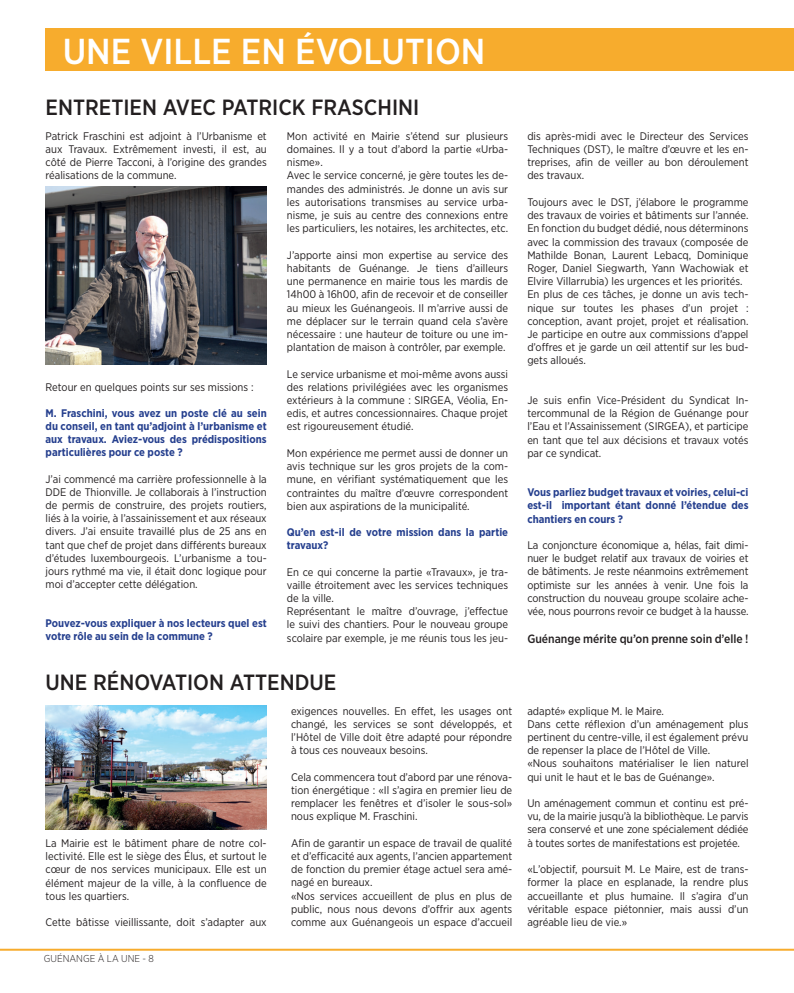
<style>
.page{position:relative;width:794px;height:993px;background:#fff}
.page>*{position:absolute;margin:0;border:0;box-sizing:border-box;transform-origin:0 0}
.t1{font:500 36px "Gotham Narrow";color:#fff}
.t2{font:500 22px "Gotham Narrow";color:#231f20}
.t3{font:500 12px "Gotham Narrow";color:#231f20}
.t4{font:11px/13.2px "Gotham Narrow";color:#231f20;text-align:justify}
.t5{font:700 11px/13px "Gotham Narrow";color:#253f8e;text-align:justify}
.t6{font:300 10px "Gotham Narrow";color:#231f20}
</style>
<div class="page">
<hr style="left:0;top:948px;width:794px;height:2px;background:#f7ac2d">
<div style="left:45px;top:28px;width:749px;height:43px;background:#f7ac2d"></div>
<img style="left:46px;top:186px;width:221px;height:178px">
<img style="left:46px;top:705px;width:221px;height:124px">
<h1 class="t1" style="left:63px;top:28px;width:424px">UNE VILLE EN ÉVOLUTION</h1>
<h2 class="t2" style="left:46px;top:93px;width:375px">ENTRETIEN AVEC PATRICK FRASCHINI</h2>
<p class="t4" style="left:46px;top:129px;width:223px">Patrick Fraschini est adjoint à l’Urbanisme et aux Travaux. Extrêmement investi, il est, au côté de Pierre Tacconi, à l’origine des grandes réalisations de la commune.</p>
<p class="t4" style="left:46px;top:380px;width:209px">Retour en quelques points sur ses missions :</p>
<p class="t5" style="left:46px;top:406px;width:223px">M. Fraschini, vous avez un poste clé au sein du conseil, en tant qu’adjoint à l’urbanisme et aux travaux. Aviez-vous des prédispositions particulières pour ce poste ?</p>
<p class="t4" style="left:46px;top:471px;width:223px">J’ai commencé ma carrière professionnelle à la DDE de Thionville. Je collaborais à l’instruction de permis de construire, des projets routiers, liés à la voirie, à l’assainissement et aux réseaux divers. J’ai ensuite travaillé plus de 25 ans en tant que chef de projet dans différents bureaux d’études luxembourgeois. L’urbanisme a tou&shy;jours rythmé ma vie, il était donc logique pour moi d’accepter cette délégation.</p>
<p class="t5" style="left:46px;top:616px;width:223px">Pouvez-vous expliquer à nos lecteurs quel est votre rôle au sein de la commune ?</p>
<p class="t4" style="left:287px;top:129px;width:223px;text-align:left">Mon activité en Mairie s’étend sur plusieurs domaines. Il y a tout d’abord la partie «Urba&shy;nisme».<br>Avec le service concerné, je gère toutes les de&shy;mandes des administrés. Je donne un avis sur les autorisations transmises au service urba&shy;nisme, je suis au centre des connexions entre les particuliers, les notaires, les architectes, etc.</p>
<p class="t4" style="left:287px;top:248px;width:223px">J’apporte ainsi mon expertise au service des habitants de Guénange. Je tiens d’ailleurs une permanence en mairie tous les mardis de 14h00 à 16h00, afin de recevoir et de conseiller au mieux les Guénangeois. Il m’arrive aussi de me déplacer sur le terrain quand cela s’avère nécessaire : une hauteur de toiture ou une im&shy;plantation de maison à contrôler, par exemple.</p>
<p class="t4" style="left:287px;top:367px;width:223px">Le service urbanisme et moi-même avons aussi des relations privilégiées avec les organismes extérieurs à la commune : SIRGEA, Véolia, En&shy;edis, et autres concessionnaires. Chaque projet est rigoureusement étudié.</p>
<p class="t4" style="left:287px;top:446px;width:223px">Mon expérience me permet aussi de donner un avis technique sur les gros projets de la com&shy;mune, en vérifiant systématiquement que les contraintes du maître d’œuvre correspondent bien aux aspirations de la municipalité.</p>
<p class="t5" style="left:287px;top:525px;width:223px">Qu’en est-il de votre mission dans la partie travaux?</p>
<p class="t4" style="left:287px;top:564px;width:223px;text-align:left">En ce qui concerne la partie «Travaux», je tra&shy;vaille étroitement avec les services techniques de la ville.<br>Représentant le maître d’ouvrage, j’effectue le suivi des chantiers. Pour le nouveau groupe scolaire par exemple, je me réunis tous les jeu-</p>
<h2 class="t2" style="left:46px;top:668px;width:292px">UNE RÉNOVATION ATTENDUE</h2>
<p class="t4" style="left:46px;top:836px;width:223px">La Mairie est le bâtiment phare de notre col&shy;lectivité. Elle est le siège des Élus, et surtout le cœur de nos services municipaux. Elle est un élément majeur de la ville, à la confluence de tous les quartiers.</p>
<p class="t4" style="left:46px;top:915px;width:223px">Cette bâtisse vieillissante, doit s’adapter aux</p>
<p class="t6" style="left:44px;top:952px;width:111px">GUÉNANGE À LA UNE - 8</p>
<p class="t4" style="left:291px;top:703px;width:223px">exigences nouvelles. En effet, les usages ont changé, les services se sont développés, et l’Hôtel de Ville doit être adapté pour répondre à tous ces nouveaux besoins.</p>
<p class="t4" style="left:291px;top:769px;width:223px">Cela commencera tout d’abord par une rénova&shy;tion énergétique : «Il s’agira en premier lieu de remplacer les fenêtres et d’isoler le sous-sol» nous explique M. Fraschini.</p>
<p class="t4" style="left:291px;top:835px;width:223px;text-align:left">Afin de garantir un espace de travail de qualité et d’efficacité aux agents, l’ancien appartement de fonction du premier étage actuel sera amé&shy;nagé en bureaux.<br>«Nos services accueillent de plus en plus de public, nous nous devons d’offrir aux agents comme aux Guénangeois un espace d’accueil</p>
<p class="t4" style="left:527px;top:129px;width:223px">dis après-midi avec le Directeur des Services Techniques (DST), le maître d’œuvre et les en&shy;treprises, afin de veiller au bon déroulement des travaux.</p>
<p class="t4" style="left:527px;top:195px;width:223px;text-align:left">Toujours avec le DST, j’élabore le programme des travaux de voiries et bâtiments sur l’année.<br>En fonction du budget dédié, nous déterminons avec la commission des travaux (composée de Mathilde Bonan, Laurent Lebacq, Dominique Roger, Daniel Siegwarth, Yann Wachowiak et Elvire Villarrubia) les urgences et les priorités.<br>En plus de ces tâches, je donne un avis tech&shy;nique sur toutes les phases d’un projet : conception, avant projet, projet et réalisation.<br>Je participe en outre aux commissions d’appel d’offres et je garde un œil attentif sur les bud&shy;gets alloués.</p>
<p class="t4" style="left:527px;top:393px;width:223px">Je suis enfin Vice-Président du Syndicat In&shy;tercommunal de la Région de Guénange pour l’Eau et l’Assainissement (SIRGEA), et participe en tant que tel aux décisions et travaux votés par ce syndicat.</p>
<p class="t5" style="left:527px;top:485px;width:223px">Vous parliez budget travaux et voiries, celui-ci est-il important étant donné l’étendue des chantiers en cours ?</p>
<p class="t4" style="left:527px;top:538px;width:223px">La conjoncture économique a, hélas, fait dimi&shy;nuer le budget relatif aux travaux de voiries et de bâtiments. Je reste néanmoins extrêmement optimiste sur les années à venir. Une fois la construction du nouveau groupe scolaire ache&shy;vée, nous pourrons revoir ce budget à la hausse.</p>
<p class="t3" style="left:527px;top:630px;width:223px">Guénange mérite qu’on prenne soin d’elle !</p>
<p class="t4" style="left:527px;top:703px;width:223px;text-align:left">adapté» explique M. le Maire.<br>Dans cette réflexion d’un aménagement plus pertinent du centre-ville, il est également prévu de repenser la place de l’Hôtel de Ville.<br>«Nous souhaitons matérialiser le lien naturel qui unit le haut et le bas de Guénange».</p>
<p class="t4" style="left:527px;top:796px;width:223px">Un aménagement commun et continu est pré&shy;vu, de la mairie jusqu’à la bibliothèque. Le parvis sera conservé et une zone spécialement dédiée à toutes sortes de manifestations est projetée.</p>
<p class="t4" style="left:527px;top:862px;width:223px">«L’objectif, poursuit M. Le Maire, est de trans&shy;former la place en esplanade, la rendre plus accueillante et plus humaine. Il s’agira d’un véritable espace piétonnier, mais aussi d’un agréable lieu de vie.»</p>
</div>
